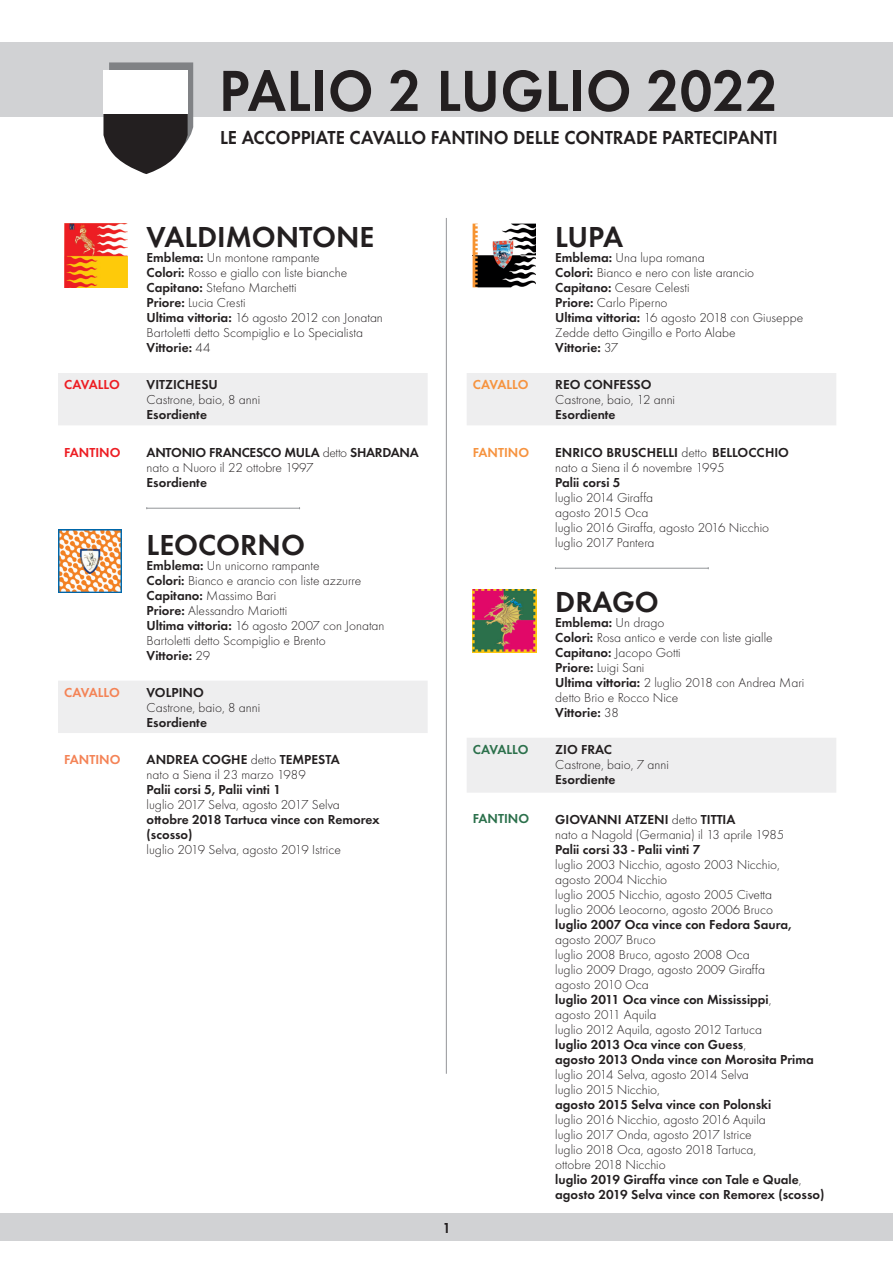
<style>
.page{position:relative;width:893px;height:1263px;background:#fff}
.page>*{position:absolute;margin:0;border:0;box-sizing:border-box;transform-origin:0 0}
.Normale{font:600 60px "Futura T";letter-spacing:.01em;color:#231f20;scale:.95 1}
.Predefinito{font:600 30px "Futura T";color:#231f20}
.Normale-2{font:600 19.5px "Futura T";color:#231f20;scale:.95 1}
.Normale-3{font:600 15px "Futura T";color:#231f20;scale:.95 1}
.Predefinito-2{font:300 13.5px/15px "Futura T";color:#231f20}
.Predefinito-3{font:600 13.5px/15px "Futura T";color:#231f20}
.Normale-4{font:600 13.5px/15px "Futura T";color:#231f20}
.Normale-5{font:600 13.5px "Futura T";letter-spacing:-.02em;color:#231f20}
.Normale-6{font:300 13.5px "Futura T";color:#231f20}
.Normale-7{font:600 13.5px "Futura T";color:#ed1d23}
.Normale-8{font:600 13.5px "Futura T";color:#f48356}
.Normale-9{font:600 13.5px "Futura T";color:#f6933f}
.Normale-10{font:600 13.5px "Futura T";color:#2b704b}
.s1{font-weight:600}
.s2{font-weight:300}
</style>
<div class="page">
<div style="left:0;top:1213px;width:893px;height:28px;background:#d1d2d4"></div>
<div style="left:0;top:43px;width:893px;height:74px;background:#d1d2d4"></div>
<svg style="left:103px;top:62px;width:91px;height:112px"></svg>
<div style="left:103px;top:70px;width:85px;height:44px;background:#fff"></div>
<svg style="left:58px;top:373px;width:370px;height:360px"></svg>
<img style="left:64px;top:224px;width:64px;height:64px">
<hr style="left:147px;top:508px;width:153px;height:1px;background:#939598">
<img style="left:58px;top:529px;width:64px;height:64px">
<svg style="left:467px;top:373px;width:369px;height:420px"></svg>
<img style="left:473px;top:224px;width:63px;height:64px">
<hr style="left:555px;top:568px;width:153px;height:1px;background:#939598">
<img style="left:473px;top:589px;width:63px;height:64px">
<hr style="left:446px;top:218px;width:1px;height:856px;background:#939598">
<p class="Normale" style="left:219px;top:55px;width:590px">PALIO 2 LUGLIO 2022</p>
<p class="Normale-2" style="left:220px;top:125px;width:588px">LE ACCOPPIATE CAVALLO FANTINO DELLE CONTRADE PARTECIPANTI</p>
<p class="Predefinito" style="left:147px;top:219px;width:229px">VALDIMONTONE</p>
<p class="Predefinito-2" style="left:147px;top:250px;width:175px"><span class="s1">Emblema:</span> Un montone rampante</p>
<p class="Predefinito-2" style="left:147px;top:265px;width:202px"><span class="s1">Colori:</span> Rosso e giallo con liste bianche</p>
<p class="Predefinito-2" style="left:147px;top:280px;width:151px"><span class="s1">Capitano:</span> Stefano Marchetti</p>
<p class="Predefinito-2" style="left:147px;top:295px;width:100px"><span class="s1">Priore:</span> Lucia Cresti</p>
<p class="Predefinito-2" style="left:147px;top:310px;width:238px"><span class="s1">Ultima vittoria:</span> 16 agosto 2012 con Jonatan<br>Bartoletti detto Scompiglio e Lo Specialista</p>
<p class="Predefinito-3" style="left:147px;top:340px;width:65px">Vittorie: <span class="s2">44</span></p>
<p class="Normale-7" style="left:64px;top:377px;width:57px">CAVALLO</p>
<p class="Normale-4" style="left:147px;top:377px;width:73px">VITZICHESU</p>
<p class="Predefinito-2" style="left:147px;top:392px;width:115px">Castrone, baio, 8 anni</p>
<p class="Normale-4" style="left:147px;top:407px;width:62px">Esordiente</p>
<p class="Normale-7" style="left:64px;top:444px;width:58px">FANTINO</p>
<p class="Normale-5" style="left:147px;top:444px;width:274px">ANTONIO FRANCESCO MULA <span class="s2">detto</span> SHARDANA</p>
<p class="Normale-6" style="left:147px;top:459px;width:168px">nato a Nuoro il 22 ottobre 1997</p>
<p class="Normale-4" style="left:147px;top:475px;width:62px">Esordiente</p>
<p class="Predefinito" style="left:147px;top:527px;width:160px">LEOCORNO</p>
<p class="Predefinito-2" style="left:147px;top:557px;width:175px"><span class="s1">Emblema:</span> Un unicorno rampante</p>
<p class="Predefinito-2" style="left:147px;top:572px;width:216px"><span class="s1">Colori:</span> Bianco e arancio con liste azzurre</p>
<p class="Predefinito-2" style="left:147px;top:587px;width:131px"><span class="s1">Capitano:</span> Massimo Bari</p>
<p class="Predefinito-2" style="left:147px;top:602px;width:142px"><span class="s1">Priore:</span> Alessandro Mariotti</p>
<p class="Predefinito-2" style="left:147px;top:617px;width:239px"><span class="s1">Ultima vittoria:</span> 16 agosto 2007 con Jonatan<br>Bartoletti detto Scompiglio e Brento</p>
<p class="Predefinito-3" style="left:147px;top:647px;width:65px">Vittorie: <span class="s2">29</span></p>
<p class="Normale-8" style="left:64px;top:684px;width:57px">CAVALLO</p>
<p class="Normale-4" style="left:147px;top:685px;width:59px">VOLPINO</p>
<p class="Predefinito-2" style="left:147px;top:700px;width:115px">Castrone, baio, 8 anni</p>
<p class="Normale-4" style="left:147px;top:715px;width:62px">Esordiente</p>
<p class="Normale-8" style="left:64px;top:752px;width:58px">FANTINO</p>
<p class="Normale-4" style="left:147px;top:752px;width:195px">ANDREA COGHE <span class="s2">detto</span> TEMPESTA</p>
<p class="Predefinito-2" style="left:147px;top:767px;width:161px">nato a Siena il 23 marzo 1989</p>
<p class="Normale-4" style="left:147px;top:782px;width:136px">Palii corsi 5, Palii vinti 1</p>
<p class="Predefinito-2" style="left:147px;top:797px;width:195px">luglio 2017 Selva, agosto 2017 Selva</p>
<p class="Normale-4" style="left:147px;top:812px;width:235px">ottobre 2018 Tartuca vince con Remorex (scosso)</p>
<p class="Predefinito-2" style="left:147px;top:842px;width:196px">luglio 2019 Selva, agosto 2019 Istrice</p>
<p class="Normale-3" style="left:443px;top:1219px;width:10px">1</p>
<p class="Predefinito" style="left:555px;top:219px;width:69px">LUPA</p>
<p class="Predefinito-2" style="left:555px;top:250px;width:151px"><span class="s1">Emblema:</span> Una lupa romana</p>
<p class="Predefinito-2" style="left:555px;top:265px;width:200px"><span class="s1">Colori:</span> Bianco e nero con liste arancio</p>
<p class="Predefinito-2" style="left:555px;top:280px;width:136px"><span class="s1">Capitano:</span> Cesare Celesti</p>
<p class="Predefinito-2" style="left:555px;top:295px;width:114px"><span class="s1">Priore:</span> Carlo Piperno</p>
<p class="Predefinito-2" style="left:555px;top:310px;width:249px"><span class="s1">Ultima vittoria:</span> 16 agosto 2018 con Giuseppe<br>Zedde detto Gingillo e Porto Alabe</p>
<p class="Predefinito-3" style="left:555px;top:340px;width:65px">Vittorie: <span class="s2">37</span></p>
<p class="Normale-9" style="left:473px;top:377px;width:57px">CAVALLO</p>
<p class="Normale-4" style="left:555px;top:377px;width:98px">REO CONFESSO</p>
<p class="Predefinito-2" style="left:555px;top:392px;width:121px">Castrone, baio, 12 anni</p>
<p class="Predefinito-3" style="left:555px;top:407px;width:62px">Esordiente</p>
<p class="Normale-9" style="left:473px;top:444px;width:58px">FANTINO</p>
<p class="Normale-4" style="left:555px;top:445px;width:235px">ENRICO BRUSCHELLI <span class="s2">detto</span> BELLOCCHIO</p>
<p class="Predefinito-2" style="left:555px;top:460px;width:171px">nato a Siena il 6 novembre 1995</p>
<p class="Predefinito-3" style="left:555px;top:475px;width:67px">Palii corsi 5</p>
<p class="Predefinito-2" style="left:555px;top:490px;width:99px">luglio 2014 Giraffa</p>
<p class="Predefinito-2" style="left:555px;top:505px;width:95px">agosto 2015 Oca</p>
<p class="Predefinito-2" style="left:555px;top:520px;width:215px">luglio 2016 Giraffa, agosto 2016 Nicchio</p>
<p class="Predefinito-2" style="left:555px;top:535px;width:101px">luglio 2017 Pantera</p>
<p class="Predefinito" style="left:555px;top:584px;width:105px">DRAGO</p>
<p class="Predefinito-3" style="left:555px;top:615px;width:111px">Emblema: <span class="s2">Un drago</span></p>
<p class="Predefinito-2" style="left:555px;top:630px;width:219px"><span class="s1">Colori:</span> Rosa antico e verde con liste gialle</p>
<p class="Predefinito-2" style="left:555px;top:645px;width:127px"><span class="s1">Capitano:</span> Jacopo Gotti</p>
<p class="Predefinito-2" style="left:555px;top:660px;width:91px"><span class="s1">Priore:</span> Luigi Sani</p>
<p class="Predefinito-2" style="left:555px;top:675px;width:250px"><span class="s1">Ultima vittoria:</span> 2 luglio 2018 con Andrea Mari detto Brio e Rocco Nice</p>
<p class="Predefinito-3" style="left:555px;top:705px;width:65px">Vittorie: <span class="s2">38</span></p>
<p class="Normale-10" style="left:473px;top:741px;width:57px">CAVALLO</p>
<p class="Normale-4" style="left:555px;top:742px;width:58px">ZIO FRAC</p>
<p class="Predefinito-2" style="left:555px;top:757px;width:115px">Castrone, baio, 7 anni</p>
<p class="Predefinito-3" style="left:555px;top:772px;width:62px">Esordiente</p>
<p class="Normale-10" style="left:473px;top:811px;width:58px">FANTINO</p>
<p class="Normale-4" style="left:555px;top:812px;width:182px">GIOVANNI ATZENI <span class="s2">detto</span> TITTIA</p>
<p class="Predefinito-2" style="left:555px;top:827px;width:230px">nato a Nagold (Germania) il 13 aprile 1985</p>
<p class="Predefinito-3" style="left:555px;top:842px;width:147px">Palii corsi 33 - Palii vinti 7</p>
<p class="Predefinito-2" style="left:555px;top:857px;width:226px">luglio 2003 Nicchio, agosto 2003 Nicchio,</p>
<p class="Predefinito-2" style="left:555px;top:872px;width:113px">agosto 2004 Nicchio</p>
<p class="Predefinito-2" style="left:555px;top:887px;width:218px">luglio 2005 Nicchio, agosto 2005 Civetta</p>
<p class="Predefinito-2" style="left:555px;top:902px;width:219px">luglio 2006 Leocorno, agosto 2006 Bruco</p>
<p class="Predefinito-3" style="left:555px;top:917px;width:238px">luglio 2007 Oca vince con Fedora Saura,</p>
<p class="Predefinito-2" style="left:555px;top:932px;width:102px">agosto 2007 Bruco</p>
<p class="Predefinito-2" style="left:555px;top:947px;width:196px">luglio 2008 Bruco, agosto 2008 Oca</p>
<p class="Predefinito-2" style="left:555px;top:962px;width:211px">luglio 2009 Drago, agosto 2009 Giraffa</p>
<p class="Predefinito-2" style="left:555px;top:977px;width:95px">agosto 2010 Oca</p>
<p class="Predefinito-3" style="left:555px;top:992px;width:218px">luglio 2011 Oca vince con Mississippi<span class="s2">,</span></p>
<p class="Predefinito-2" style="left:555px;top:1007px;width:103px">agosto 2011 Aquila</p>
<p class="Predefinito-2" style="left:555px;top:1022px;width:208px">luglio 2012 Aquila, agosto 2012 Tartuca</p>
<p class="Predefinito-3" style="left:555px;top:1037px;width:192px">luglio 2013 Oca vince con Guess<span class="s2">,</span></p>
<p class="Predefinito-3" style="left:555px;top:1052px;width:260px">agosto 2013 Onda vince con Morosita Prima</p>
<p class="Predefinito-2" style="left:555px;top:1067px;width:195px">luglio 2014 Selva, agosto 2014 Selva</p>
<p class="Predefinito-2" style="left:555px;top:1082px;width:106px">luglio 2015 Nicchio,</p>
<p class="Predefinito-3" style="left:555px;top:1097px;width:218px">agosto 2015 Selva vince con Polonski</p>
<p class="Predefinito-2" style="left:555px;top:1112px;width:212px">luglio 2016 Nicchio, agosto 2016 Aquila</p>
<p class="Predefinito-2" style="left:555px;top:1127px;width:198px">luglio 2017 Onda, agosto 2017 Istrice</p>
<p class="Predefinito-2" style="left:555px;top:1142px;width:202px">luglio 2018 Oca, agosto 2018 Tartuca,</p>
<p class="Predefinito-2" style="left:555px;top:1157px;width:112px">ottobre 2018 Nicchio</p>
<p class="Predefinito-3" style="left:555px;top:1172px;width:271px">luglio 2019 Giraffa vince con Tale e Quale<span class="s2">, </span>agosto 2019 Selva vince con Remorex (scosso)</p>
</div>
